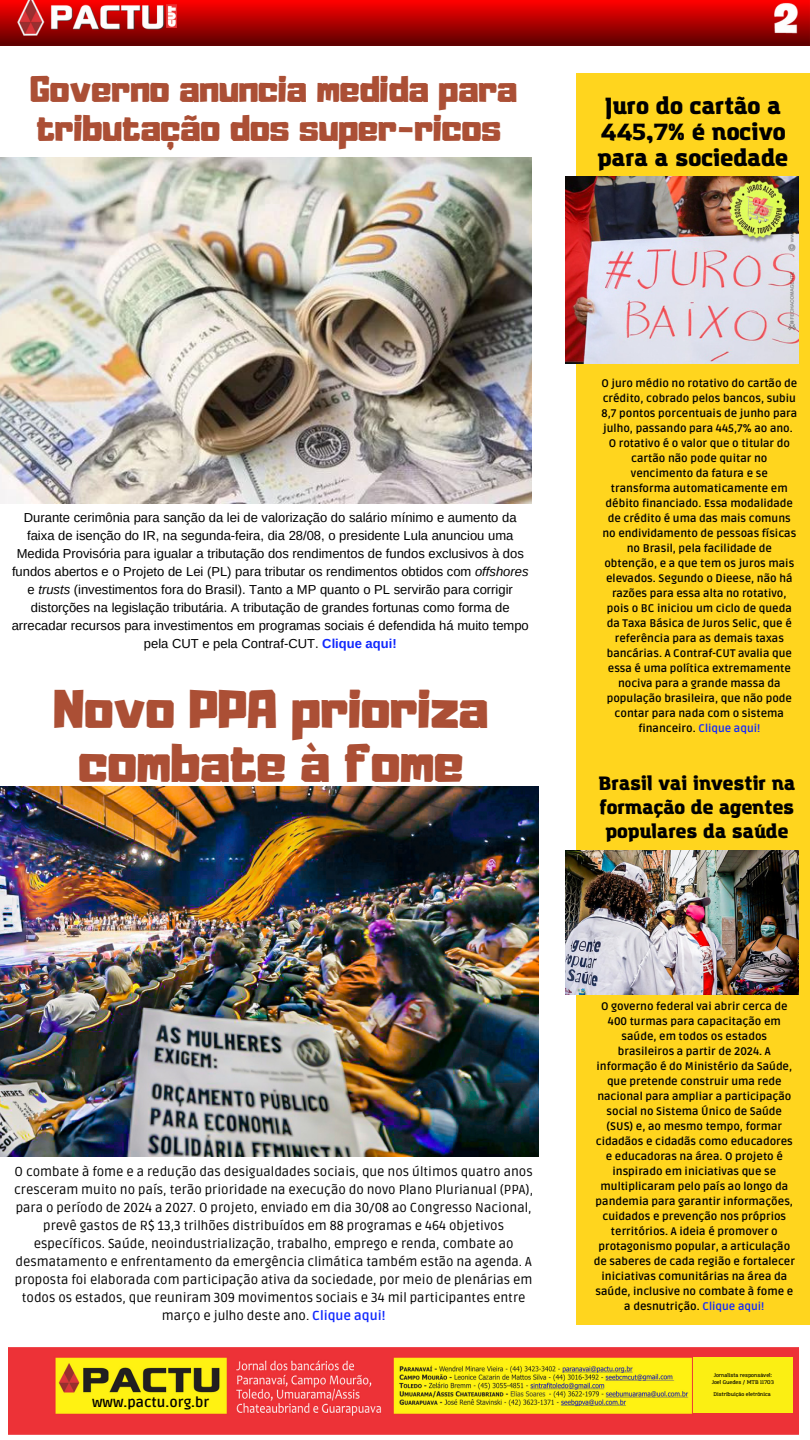
<style>
.page{position:relative;width:810px;height:1440px;background:#fff}
.page>*{position:absolute;margin:0;border:0;box-sizing:border-box;transform-origin:0 0}
.t1{font:48px/54px "Adumu";color:#ab4f35;text-align:center}
.t2{font:32.7px/38.2px "Adumu";color:#ab4f35}
.t3{font:900 23px/26.2px "Amazing Grotesk";color:#000;text-align:center}
.t4{font:900 19px/24px "Amazing Grotesk";color:#000;text-align:center}
.t5{font:700 14px "Ruda";color:#000}
.t6{font:13px/18px "Ruda";color:#000;text-align:center}
.t7{font:13px/18px "Arimo";color:#000;text-align:center}
.t8{font:700 11px/15px "Ruda";color:#000;text-align:center}
.t9{font:600 5.2px "Amazing Grotesk";color:#000}
.s1{font-style:italic}
.s2{font-weight:700;color:#1028fd}
.s3{color:#1028fd}
</style>
<div class="page">
<img style="left:0;top:0;width:810px;height:45px">
<img style="left:166px;top:4px;width:10px;height:23px">
<img style="left:9px;top:1347px;width:790px;height:87px">
<div style="left:693px;top:1358px;width:100px;height:55px;background:#fbef13"></div>
<img style="left:0;top:786px;width:538px;height:371px">
<div style="left:576px;top:74px;width:234px;height:1251px;background:#ffd51e"></div>
<img style="left:566px;top:176px;width:232px;height:188px">
<img style="left:566px;top:850px;width:232px;height:144px">
<img style="left:0;top:158px;width:531px;height:345px">
<p class="t2" style="left:30px;top:74px;width:489px">Governo anuncia medida para tributação dos super-ricos</p>
<p class="t3" style="left:598px;top:94px;width:192px">Juro do cartão a<br>445,7% é nocivo para a sociedade</p>
<p class="t7" style="left:12px;top:509px;width:519px">Durante cerimônia para sanção da lei de valorização do salário mínimo e aumento da faixa de isenção do IR, na segunda-feira, dia 28/08, o presidente Lula anunciou uma Medida Provisória para igualar a tributação dos rendimentos de fundos exclusivos à dos fundos abertos e o Projeto de Lei (PL) para tributar os rendimentos obtidos com <span class="s1">offshores </span>e <span class="s1">trusts</span> (investimentos fora do Brasil). Tanto a MP quanto o PL servirão para corrigir distorções na legislação tributária. A tributação de grandes fortunas como forma de arrecadar recursos para investimentos em programas sociais é defendida há muito tempo pela CUT e pela Contraf-CUT. <span class="s2">Clique aqui!</span></p>
<p class="t1" style="left:54px;top:686px;width:436px">Novo PPA prioriza combate à fome</p>
<p class="t8" style="left:601px;top:376px;width:197px;text-align:justify">O juro médio no rotativo do cartão de crédito, cobrado pelos bancos, subiu 8,7 pontos porcentuais de junho para julho, passando para 445,7% ao ano.</p>
<p class="t8" style="left:602px;top:436px;width:195px">O rotativo é o valor que o titular do cartão não pode quitar no vencimento da fatura e se transforma automaticamente em débito financiado. Essa modalidade de crédito é uma das mais comuns no endividamento de pessoas físicas no Brasil, pela facilidade de obtenção, e a que tem os juros mais elevados. Segundo o Dieese, não há razões para essa alta no rotativo, pois o BC iniciou um ciclo de queda da Taxa Básica de Juros Selic, que é referência para as demais taxas bancárias. A Contraf-CUT avalia que essa é uma política extremamente nociva para a grande massa da população brasileira, que não pode contar para nada com o sistema financeiro. <span class="s3">Clique aqui!</span></p>
<p class="t4" style="left:598px;top:773px;width:198px">Brasil vai investir na formação de agentes populares da saúde</p>
<p class="t6" style="left:14px;top:1163px;width:521px">O combate à fome e a redução das desigualdades sociais, que nos últimos quatro anos cresceram muito no país, terão prioridade na execução do novo Plano Plurianual (PPA), para o período de 2024 a 2027. O projeto, enviado em dia 30/08 ao Congresso Nacional, prevê gastos de R$ 13,3 trilhões distribuídos em 88 programas e 464 objetivos específicos. Saúde, neoindustrialização, trabalho, emprego e renda, combate ao desmatamento e enfrentamento da emergência climática também estão na agenda. A proposta foi elaborada com participação ativa da sociedade, por meio de plenárias em todos os estados, que reuniram 309 movimentos sociais e 34 mil participantes entre março e julho deste ano. <span class="s2">Clique aqui!</span></p>
<p class="t5" style="left:92px;top:1394px;width:119px">www.pactu.org.br</p>
<p class="t8" style="left:594px;top:999px;width:203px">O governo federal vai abrir cerca de 400 turmas para capacitação em saúde, em todos os estados brasileiros a partir de 2024. A informação é do Ministério da Saúde, que pretende construir uma rede nacional para ampliar a participação social no Sistema Único de Saúde (SUS) e, ao mesmo tempo, formar cidadãos e cidadãs como educadores e educadoras na área. O projeto é inspirado em iniciativas que se multiplicaram pelo país ao longo da pandemia para garantir informações, cuidados e prevenção nos próprios territórios. A ideia é promover o protagonismo popular, a articulação de saberes de cada região e fortalecer iniciativas comunitárias na área da saúde, inclusive no combate à fome e a desnutrição. <span class="s3">Clique aqui!</span></p>
<p class="t9" style="left:714px;top:1373px;width:60px">Jornalista responsável:</p>
<p class="t9" style="left:712px;top:1380px;width:63px">Joel Guedes / MTB 11703</p>
<p class="t9" style="left:714px;top:1392px;width:59px">Distribuição eletrônica</p>
</div>
